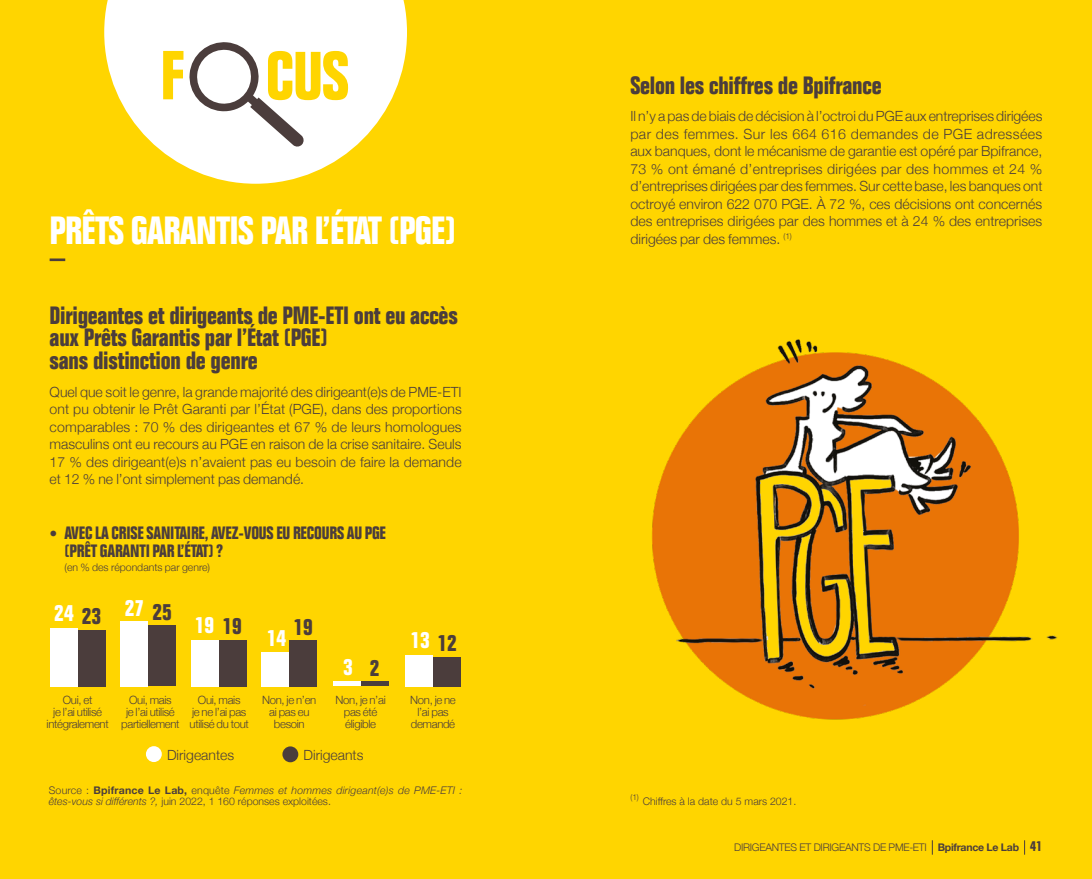
<style>
.page{position:relative;width:1092px;height:879px;background:#fff}
.page>*{position:absolute;margin:0;border:0;box-sizing:border-box;transform-origin:0 0}
.TITRE_à_trait_jaune{font:700 condensed 38.5px "Folio";letter-spacing:-.02em;color:#fff}
.CL_Sous-titre_jaune{font:700 condensed 24.5px/22.8px "Folio";letter-spacing:-.01em;color:#4b3d3c}
.CL_paragraphe_de_bas{font:700 condensed 22.75px "Folio";color:#fff}
.CL_paragraphe_de_bas-2{font:700 condensed 22.75px "Folio";color:#4b3d3c}
.t1{font:700 condensed 17.5px/17.5px "Folio";letter-spacing:-.01em;color:#4b3d3c}
.paragraphe_de_base{font:300 14px/17.5px "Helvetica Neue";color:#4b3d3c;text-align:justify}
.paragraphe_de_base-2{font:300 11.38px/12.2px "Helvetica Neue";letter-spacing:-.03em;color:#4b3d3c;text-align:center}
.CL_Note_de_bas_de_pa{font:italic 300 10.5px/10.5px "Helvetica Neue";letter-spacing:.015em;color:#4b3d3c}
.CL_Note_de_bas_de_pa-2{font:300 10.5px "Helvetica Neue";color:#4b3d3c}
.CL_Note_de_bas_de_pa-3{font:300 10.5px "Helvetica Neue";letter-spacing:-.025em;color:#4b3d3c}
.s1{font-family:"Helvetica Neue";font-weight:300;font-stretch:normal;font-size:15.75px}
.s2{color:#4b3d3c}
.s3{font-style:normal}
.s4{font-weight:700;font-style:normal}
.s5{font-weight:700}
.s6{font-family:"Folio";font-weight:700;font-stretch:condensed;font-size:14px}
</style>
<div class="page">
<div style="left:0;top:0;width:1091px;height:878px;background:#ffd500"></div>
<svg style="left:104px;top:0;width:303px;height:184px;fill:#fff"></svg>
<svg style="left:163px;top:41px;width:185px;height:106px"></svg>
<hr style="left:50px;top:258px;width:15px;height:3px;background:#4b3d3c">
<div style="left:50px;top:627px;width:28px;height:59px;background:#fff"></div>
<div style="left:120px;top:620px;width:28px;height:66px;background:#fff"></div>
<div style="left:191px;top:639px;width:28px;height:47px;background:#fff"></div>
<div style="left:261px;top:652px;width:28px;height:34px;background:#fff"></div>
<div style="left:332px;top:681px;width:28px;height:5px;background:#fff"></div>
<div style="left:405px;top:654px;width:28px;height:32px;background:#fff"></div>
<div style="left:78px;top:630px;width:28px;height:56px;background:#4b3d3c"></div>
<div style="left:148px;top:625px;width:28px;height:61px;background:#4b3d3c"></div>
<div style="left:219px;top:639px;width:28px;height:47px;background:#4b3d3c"></div>
<div style="left:289px;top:639px;width:28px;height:47px;background:#4b3d3c"></div>
<div style="left:361px;top:681px;width:28px;height:5px;background:#4b3d3c"></div>
<div style="left:433px;top:656px;width:28px;height:30px;background:#4b3d3c"></div>
<div style="left:146px;top:745px;width:16px;height:16px;background:#fff;border-radius:50%"></div>
<div style="left:282px;top:746px;width:16px;height:15px;background:#4b3d3c;border-radius:50%"></div>
<img style="left:652px;top:339px;width:405px;height:381px">
<svg style="left:931px;top:840px;width:1px;height:14px"></svg>
<svg style="left:1024px;top:840px;width:1px;height:14px"></svg>
<p class="TITRE_à_trait_jaune" style="left:50px;top:208px;width:408px">PRÊTS GARANTIS PAR L’ÉTAT (PGE)</p>
<p class="CL_Sous-titre_jaune" style="left:50px;top:303px;width:410px">Dirigeantes et dirigeants de PME-ETI ont eu accès aux Prêts Garantis par l’État (PGE)<br>sans distinction de genre</p>
<p class="paragraphe_de_base" style="left:50px;top:381px;width:414px">Quel que soit le genre, la grande majorité des dirigeant(e)s de PME-ETI ont pu obtenir le Prêt Garanti par l’État (PGE), dans des proportions comparables : 70 % des dirigeantes et 67 % de leurs homologues masculins ont eu recours au PGE en raison de la crise sanitaire. Seuls 17 % des dirigeant(e)s n’avaient pas eu besoin de faire la demande et 12 % ne l’ont simplement pas demandé.</p>
<p class="t1" style="left:64px;top:524px;width:323px;text-indent:-15px"><span class="s1">•</span> AVEC LA CRISE SANITAIRE, AVEZ-VOUS EU RECOURS AU PGE (PRÊT GARANTI PAR L’ÉTAT) ?</p>
<p class="CL_Note_de_bas_de_pa-2" style="left:64px;top:558px;width:147px">(en % des répondants par genre)</p>
<p class="CL_paragraphe_de_bas" style="left:54px;top:600px;width:21px">24</p>
<p class="CL_paragraphe_de_bas" style="left:125px;top:594px;width:21px">27</p>
<p class="CL_paragraphe_de_bas-2" style="left:82px;top:603px;width:21px">23</p>
<p class="CL_paragraphe_de_bas-2" style="left:152px;top:599px;width:21px">25</p>
<p class="CL_paragraphe_de_bas" style="left:195px;top:612px;width:49px">19 <span class="s2">19</span></p>
<p class="CL_paragraphe_de_bas" style="left:267px;top:625px;width:21px">14</p>
<p class="CL_paragraphe_de_bas-2" style="left:293px;top:613px;width:21px">19</p>
<p class="CL_paragraphe_de_bas" style="left:343px;top:653px;width:11px">3</p>
<p class="CL_paragraphe_de_bas-2" style="left:370px;top:654px;width:11px">2</p>
<p class="CL_paragraphe_de_bas" style="left:410px;top:627px;width:21px">13</p>
<p class="CL_paragraphe_de_bas-2" style="left:437px;top:629px;width:21px">12</p>
<p class="paragraphe_de_base-2" style="left:47px;top:692px;width:64px">Oui, et<br>je l’ai utilisé intégralement</p>
<p class="paragraphe_de_base-2" style="left:121px;top:692px;width:60px">Oui, mais<br>je l’ai utilisé partiellement</p>
<p class="paragraphe_de_base-2" style="left:189px;top:692px;width:61px">Oui, mais<br>je ne l’ai pas utilisé du tout</p>
<p class="paragraphe_de_base-2" style="left:262px;top:692px;width:56px">Non, je n’en ai pas eu besoin</p>
<p class="paragraphe_de_base-2" style="left:335px;top:692px;width:52px">Non, je n’ai pas été éligible</p>
<p class="paragraphe_de_base-2" style="left:410px;top:692px;width:47px">Non, je ne l’ai pas demandé</p>
<p class="paragraphe_de_base" style="left:167px;top:744px;width:69px">Dirigeantes</p>
<p class="paragraphe_de_base" style="left:303px;top:744px;width:61px">Dirigeants</p>
<p class="CL_Note_de_bas_de_pa" style="left:49px;top:784px;width:415px"><span class="s3">Source :</span> <span class="s4">Bpifrance Le Lab,</span> <span class="s3">enquête</span> Femmes et hommes dirigeant(e)s de PME-ETI : êtes-vous si différents ?, <span class="s3">juin 2022, 1 160 réponses exploitées.</span></p>
<p class="CL_Sous-titre_jaune" style="left:630px;top:74px;width:253px">Selon les chiffres de Bpifrance</p>
<p class="paragraphe_de_base" style="left:630px;top:106px;width:413px">Il n’y a pas de biais de décision à l’octroi du PGE aux entreprises dirigées par des femmes. Sur les 664 616 demandes de PGE adressées aux banques, dont le mécanisme de garantie est opéré par Bpifrance, 73 % ont émané d’entreprises dirigées par des hommes et 24 % d’entreprises dirigées par des femmes. Sur cette base, les banques ont octroyé environ 622 070 PGE. À 72 %, ces décisions ont concernés des entreprises dirigées par des hommes et à 24 % des entreprises dirigées par des femmes. <sup>(1)</sup></p>
<p class="CL_Note_de_bas_de_pa-2" style="left:630px;top:791px;width:167px"><sup>(1)</sup> Chiffres à la date du 5 mars 2021.</p>
<p class="CL_Note_de_bas_de_pa-3" style="left:734px;top:838px;width:309px">DIRIGEANTES ET DIRIGEANTS DE PME-ETI <span class="s5">Bpifrance Le Lab</span> <span class="s6">41</span></p>
</div>
